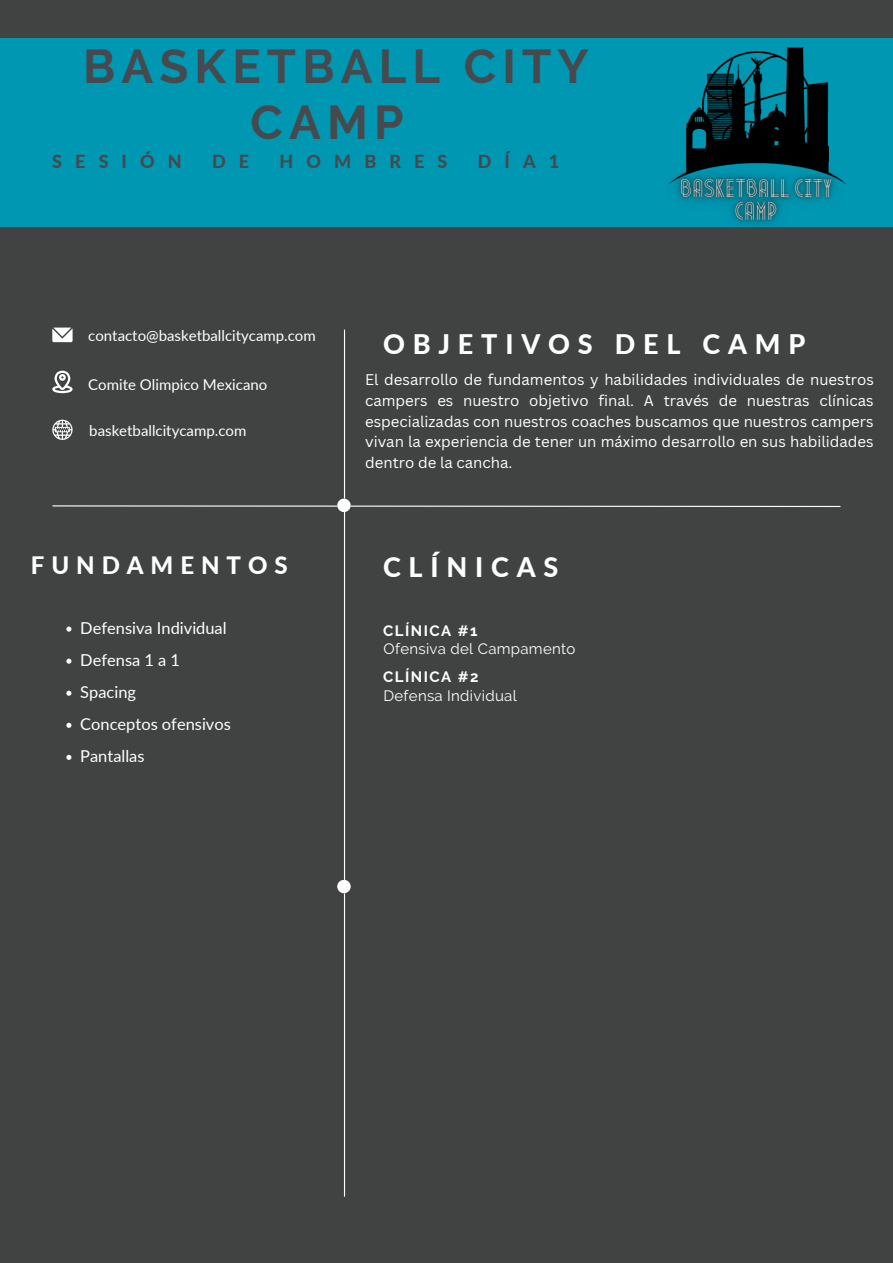
<style>
.page{position:relative;width:893px;height:1263px;background:#414343}
.page>*{position:absolute;margin:0;border:0;box-sizing:border-box;transform-origin:0 0}
.t1{font:700 47.25px/56.2px "Raleway";letter-spacing:.13em;color:#464a4e;text-align:center}
.t2{font:800 27px "Lato";letter-spacing:.29em;color:#fefefe}
.t3{font:800 27px "Lato";letter-spacing:.29em;color:#fff}
.t4{font:800 24px "Lato";letter-spacing:.29em;color:#fff}
.t5{font:800 18px "Lato";letter-spacing:.725em;color:#464a4e}
.t6{font:16.42px/32.1px "Lato";color:#fff}
.t7{font:15px/20.9px "Canva Sans";color:#fff;text-align:justify}
.t8{font:15px "Lato";color:#fff}
.t9{font:15px "Raleway";letter-spacing:.02em;color:#fff}
.t10{font:700 15px "Raleway";letter-spacing:.1em;color:#fff}
</style>
<div class="page">
<div style="left:0;top:38px;width:893px;height:189px;background:#0097b2"></div>
<svg style="left:52px;top:328px;width:21px;height:14px"></svg>
<svg style="left:52px;top:371px;width:21px;height:22px"></svg>
<svg style="left:52px;top:420px;width:21px;height:20px"></svg>
<hr style="left:344px;top:330px;width:1px;height:866px;background:#fff">
<svg style="left:52px;top:505px;width:789px;height:2px;background:#abacac"></svg>
<div style="left:337px;top:499px;width:14px;height:13px;background:#fff;border-radius:50%"></div>
<div style="left:337px;top:880px;width:14px;height:13px;background:#fff;border-radius:50%"></div>
<svg style="left:66px;top:626px;width:5px;height:6px"></svg>
<svg style="left:66px;top:659px;width:5px;height:5px"></svg>
<svg style="left:66px;top:691px;width:5px;height:5px"></svg>
<svg style="left:66px;top:723px;width:5px;height:5px"></svg>
<svg style="left:66px;top:755px;width:5px;height:5px"></svg>
<img style="left:669px;top:47px;width:177px;height:177px">
<h1 class="t1" style="left:83px;top:38px;width:507px">BASKETBALL CITY<br>CAMP</h1>
<p class="t5" style="left:52px;top:150px;width:131px">SESIÓN</p>
<p class="t5" style="left:212px;top:150px;width:39px">D E</p>
<p class="t5" style="left:280px;top:150px;width:169px">HOMBRES</p>
<p class="t5" style="left:478px;top:150px;width:83px">DÍA1</p>
<p class="t8" style="left:88px;top:326px;width:229px">contacto@basketballcitycamp.com</p>
<h2 class="t2" style="left:383px;top:327px;width:424px">OBJETIVOS DEL CAMP</h2>
<p class="t8" style="left:88px;top:375px;width:181px">Comite Olimpico Mexicano</p>
<p class="t8" style="left:89px;top:421px;width:159px">basketballcitycamp.com</p>
<p class="t7" style="left:365px;top:369px;width:510px">El desarrollo de fundamentos y habilidades individuales de nuestros campers es nuestro objetivo final. A través de nuestras clínicas especializadas con nuestros coaches buscamos que nuestros campers vivan la experiencia de tener un máximo desarrollo en sus habilidades dentro de la cancha.</p>
<h3 class="t4" style="left:31px;top:550px;width:258px">FUNDAMENTOS</h3>
<h2 class="t3" style="left:383px;top:550px;width:177px">CLÍNICAS</h2>
<p class="t6" style="left:80px;top:611px;width:152px">Defensiva Individual<br>Defensa 1 a 1<br>Spacing<br>Conceptos ofensivos<br>Pantallas</p>
<p class="t10" style="left:383px;top:622px;width:96px">CLÍNICA #1</p>
<p class="t10" style="left:383px;top:668px;width:97px">CLÍNICA #2</p>
<p class="t9" style="left:383px;top:687px;width:135px">Defensa Individual</p>
<p class="t9" style="left:383px;top:639px;width:193px">Ofensiva del Campamento</p>
</div>
